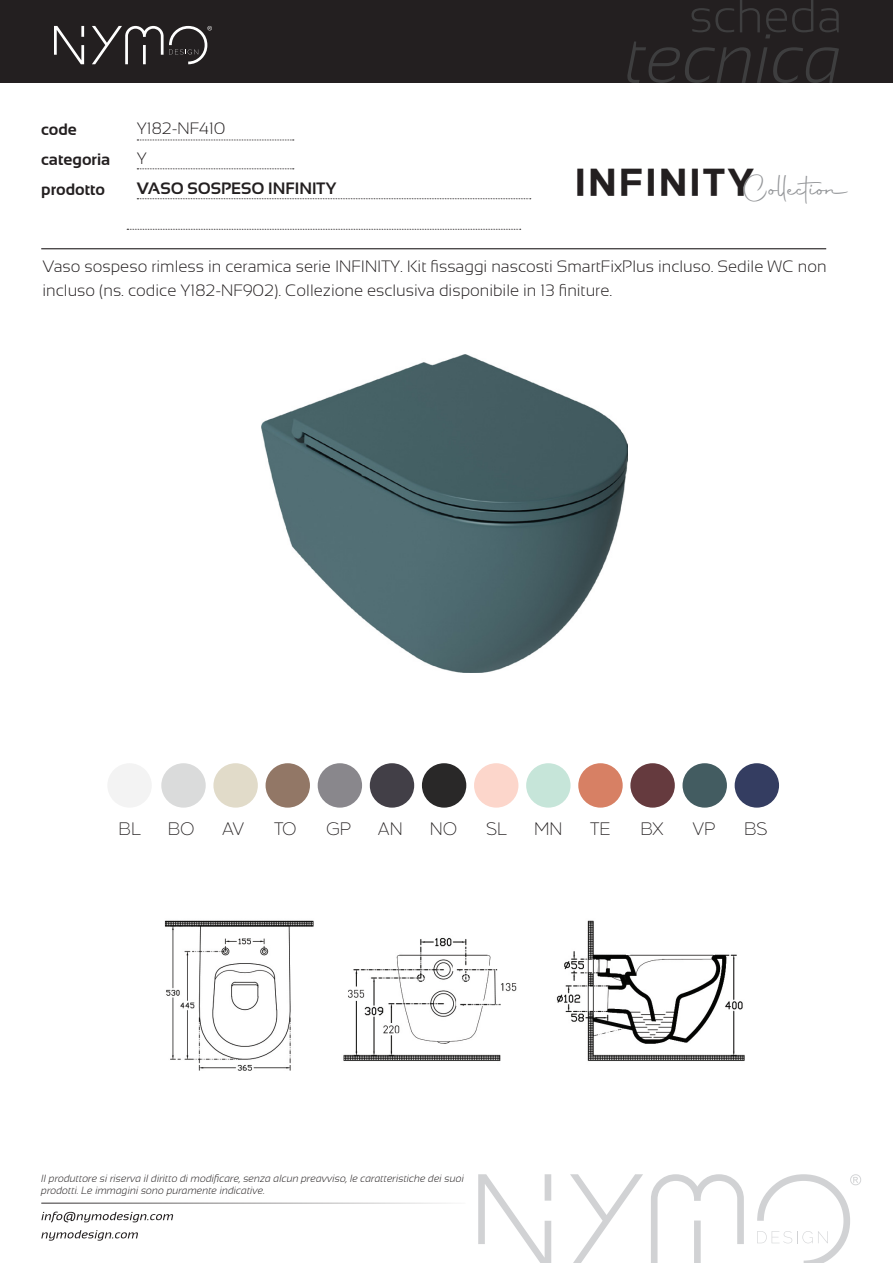
<style>
.page{position:relative;width:893px;height:1263px;background:#fff}
.page>*{position:absolute;margin:0;border:0;box-sizing:border-box;transform-origin:0 0}
.t1{font:30.15px "Autography";color:#939598}
.t2{font:200 18.3px "Asen Pro";color:#231f20}
.t3{font:300 16.5px/30px "Sansation";color:#231f20}
.t4{font:700 16.5px/30px "Sansation";color:#231f20}
.t5{font:italic 300 10.5px/12px "Sansation";color:#231f20}
.s1{font-family:"Asen Pro";font-weight:700;font-size:39.6px;color:#231f20}
</style>
<div class="page">
<div style="left:0;top:0;width:893px;height:83px;background:#231f20"></div>
<svg style="left:54px;top:26px;width:30px;height:38px"></svg>
<svg style="left:92px;top:26px;width:120px;height:38px"></svg>
<svg style="left:627px;top:0;width:212px;height:83px"></svg>
<svg style="left:478px;top:1174px;width:73px;height:89px"></svg>
<svg style="left:570px;top:1174px;width:73px;height:89px"></svg>
<svg style="left:651px;top:1174px;width:93px;height:89px"></svg>
<svg style="left:757px;top:1174px;width:104px;height:89px"></svg>
<svg style="left:41px;top:1211px;width:132px;height:11px"></svg>
<svg style="left:41px;top:1230px;width:97px;height:10px"></svg>
<hr style="left:41px;top:1203px;width:425px;height:1px;background:#231f20">
<svg style="left:137px;top:198px;width:394px;height:1px"></svg>
<svg style="left:127px;top:229px;width:394px;height:1px"></svg>
<svg style="left:137px;top:168px;width:157px;height:1px"></svg>
<svg style="left:137px;top:140px;width:157px;height:1px"></svg>
<hr style="left:41px;top:248px;width:785px;height:1px;background:#231f20">
<img style="left:164px;top:920px;width:581px;height:151px">
<img style="left:262px;top:355px;width:365px;height:318px">
<div style="left:161px;top:763px;width:45px;height:45px;background:#dadbdb;border-radius:50%"></div>
<div style="left:107px;top:763px;width:45px;height:45px;background:#f3f3f3;border-radius:50%"></div>
<div style="left:213px;top:763px;width:45px;height:45px;background:#e1dbc9;border-radius:50%"></div>
<div style="left:266px;top:763px;width:44px;height:45px;background:#927766;border-radius:50%"></div>
<div style="left:318px;top:763px;width:44px;height:45px;background:#89878c;border-radius:50%"></div>
<div style="left:370px;top:763px;width:44px;height:45px;background:#423f47;border-radius:50%"></div>
<div style="left:422px;top:763px;width:44px;height:45px;background:#292828;border-radius:50%"></div>
<div style="left:474px;top:763px;width:44px;height:45px;background:#fcd6cb;border-radius:50%"></div>
<div style="left:526px;top:763px;width:45px;height:45px;background:#c6e5d9;border-radius:50%"></div>
<div style="left:578px;top:763px;width:45px;height:45px;background:#d78064;border-radius:50%"></div>
<div style="left:630px;top:763px;width:45px;height:45px;background:#653a3e;border-radius:50%"></div>
<div style="left:682px;top:763px;width:45px;height:45px;background:#435c61;border-radius:50%"></div>
<div style="left:735px;top:763px;width:44px;height:45px;background:#343d61;border-radius:50%"></div>
<p class="t4" style="left:41px;top:115px;width:71px">code categoria prodotto</p>
<p class="t3" style="left:137px;top:114px;width:90px">Y182-NF410<br>Y</p>
<p class="t4" style="left:137px;top:174px;width:201px">VASO SOSPESO INFINITY</p>
<h1 class="t1" style="left:575px;top:169px;width:275px"><span class="s1">INFINITY</span>Collection</h1>
<p class="t3" style="left:43px;top:254px;width:786px;line-height:24px">Vaso sospeso rimless in ceramica serie INFINITY. Kit fissaggi nascosti SmartFixPlus incluso. Sedile WC non incluso (ns. codice Y182-NF902). Collezione esclusiva disponibile in 13 finiture.</p>
<p class="t2" style="left:118px;top:818px;width:24px">BL</p>
<p class="t2" style="left:168px;top:818px;width:28px">BO</p>
<p class="t2" style="left:222px;top:818px;width:24px">AV</p>
<p class="t2" style="left:274px;top:818px;width:24px">TO</p>
<p class="t2" style="left:326px;top:818px;width:27px">GP</p>
<p class="t2" style="left:378px;top:818px;width:26px">AN</p>
<p class="t2" style="left:430px;top:818px;width:29px">NO</p>
<p class="t2" style="left:486px;top:818px;width:22px">SL</p>
<p class="t2" style="left:534px;top:818px;width:30px">MN</p>
<p class="t2" style="left:590px;top:818px;width:22px">TE</p>
<p class="t2" style="left:640px;top:818px;width:25px">BX</p>
<p class="t2" style="left:692px;top:818px;width:25px">VP</p>
<p class="t2" style="left:744px;top:818px;width:25px">BS</p>
<p class="t5" style="left:41px;top:1172px;width:424px">Il produttore si riserva il diritto di modificare, senza alcun preavviso, le caratteristiche dei suoi prodotti. Le immagini sono puramente indicative.</p>
</div>
